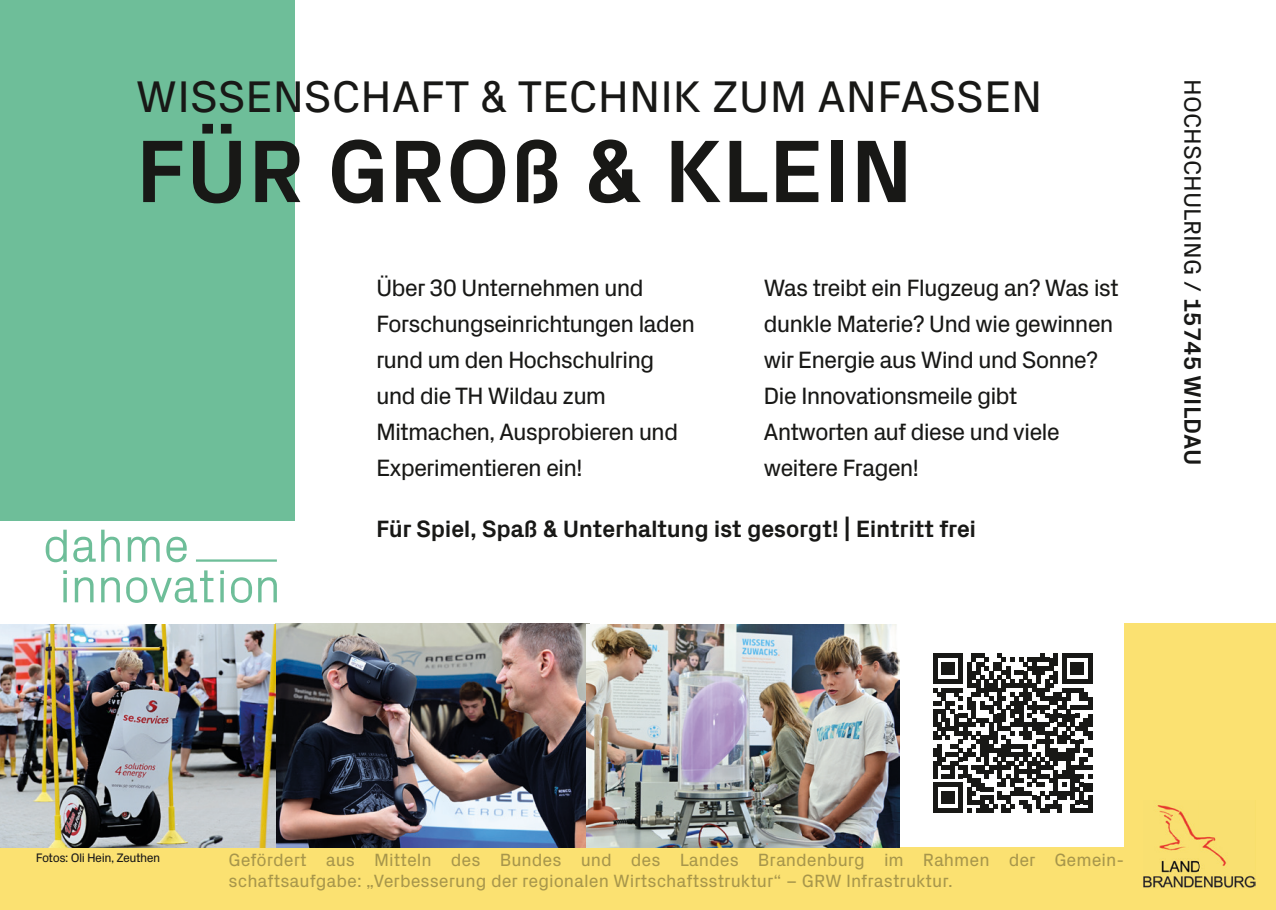
<style>
.page{position:relative;width:1276px;height:910px;background:#fff}
.page>*{position:absolute;margin:0;border:0;box-sizing:border-box;transform-origin:0 0}
.t1{font:700 90px "Px Grotesk";color:#181816}
.t2{font:45px "Px Grotesk";color:#181816}
.t3{font:24px/36px "Px Grotesk";letter-spacing:-.04em;color:#181816}
.t4{font:700 24px "Px Grotesk";letter-spacing:-.02em;color:#181816}
.t5{font:24px "Px Grotesk";color:#181816}
.t6{font:18px/21px "Px Grotesk";color:#a7964b}
.t7{font:12.6px "Px Grotesk";letter-spacing:-.04em;color:#191818}
.s1{font-weight:700}
</style>
<div class="page">
<div style="left:0;top:0;width:294px;height:521px;background:#6ebe99"></div>
<div style="left:1124px;top:624px;width:152px;height:286px;background:#fbe171"></div>
<svg style="left:46px;top:530px;width:231px;height:73px"></svg>
<div style="left:0;top:848px;width:1124px;height:62px;background:#fbe171"></div>
<img style="left:1143px;top:805px;width:112px;height:83px">
<svg style="left:933px;top:653px;width:159px;height:160px"></svg>
<hr style="left:1088px;top:796px;width:4px;height:17px;background:#181816">
<img style="left:0;top:624px;width:586px;height:224px">
<img style="left:586px;top:624px;width:314px;height:224px">
<h2 class="t2" style="left:136px;top:64px;width:908px">WISSENSCHAFT &amp; TECHNIK ZUM ANFASSEN</h2>
<h1 class="t1" style="left:136px;top:106px;width:779px">FÜR GROß &amp; KLEIN</h1>
<p class="t3" style="left:376px;top:268px;width:320px">Über 30 Unternehmen und<br>Forschungseinrichtungen laden rund um den Hochschulring und die TH Wildau zum<br>Mitmachen, Ausprobieren und<br>Experimentieren ein!</p>
<p class="t3" style="left:763px;top:269px;width:357px">Was treibt ein Flugzeug an? Was ist dunkle Materie? Und wie gewinnen wir Energie aus Wind und Sonne?<br>Die Innovationsmeile gibt<br>Antworten auf diese und viele weitere Fragen!</p>
<p class="t4" style="left:376px;top:512px;width:602px">Für Spiel, Spaß &amp; Unterhaltung ist gesorgt! | Eintritt frei</p>
<p class="t5" style="left:1210px;top:79px;width:388px;rotate:90deg">HOCHSCHULRING / <span class="s1">15745 WILDAU</span></p>
<p class="t7" style="left:36px;top:849px;width:126px">Fotos: Oli Hein, Zeuthen</p>
<p class="t6" style="left:229px;top:848px;width:897px">Gefördert aus Mitteln des Bundes und des Landes Brandenburg im Rahmen der Gemein&shy;schaftsaufgabe: „Verbesserung der regionalen Wirtschaftsstruktur“ – GRW Infrastruktur.</p>
</div>
